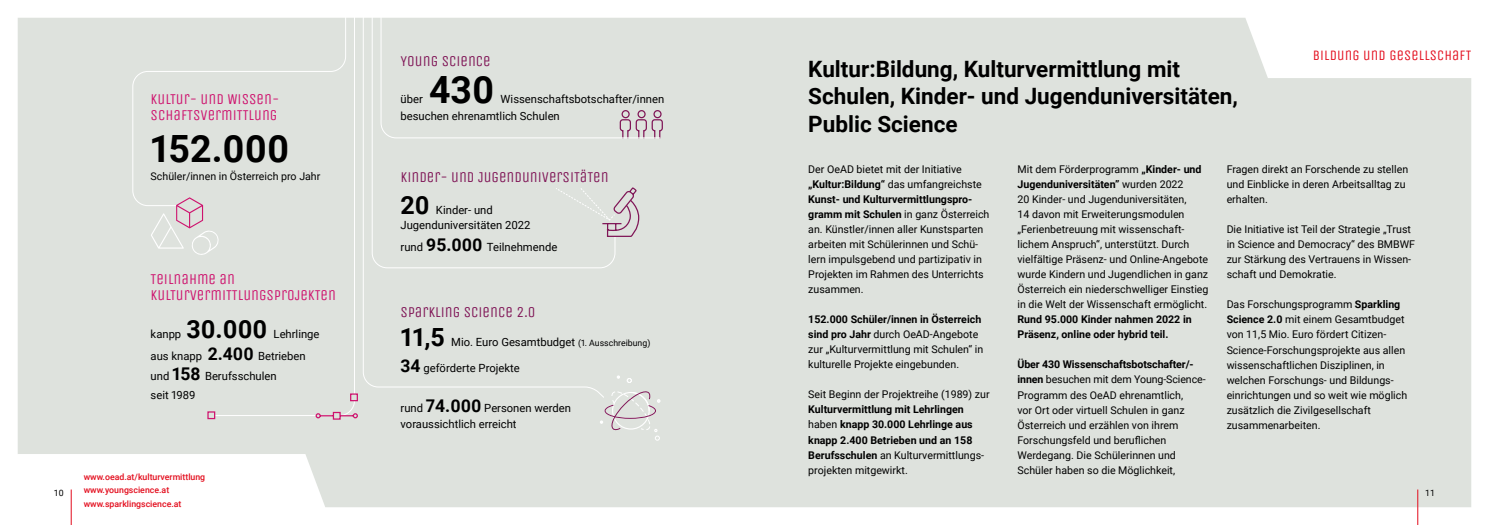
<style>
.page{position:relative;width:1489px;height:525px;background:#fff}
.page>*{position:absolute;margin:0;border:0;box-sizing:border-box;transform-origin:0 0}
.t1{font:700 37.5px "Roboto";color:#000}
.t2{font:700 25px "Roboto";color:#000}
.t3{font:700 22.5px/27.5px "Roboto";color:#000}
.t4{font:15px/16.2px "Unica One";color:#ce136e}
.t5{font:15px "Unica One";color:#801657}
.t6{font:14.38px "Unica One";letter-spacing:.01em;color:#e30c1c}
.t7{font:11.25px/16.2px "Roboto";color:#000}
.t8{font:10.62px/15px "Roboto";color:#000}
.t9{font:700 10.62px/15px "Roboto";color:#000}
.t10{font:500 8.75px/13.8px "Roboto";color:#e30c1c}
.t11{font:8.75px "Roboto";color:#000}
.s1{font-weight:700}
.s2{font-weight:400}
.s3{font-weight:700;font-size:17.5px}
.s4{font-size:8.75px}
</style>
<div class="page">
<div style="left:18px;top:18px;width:1452px;height:489px;background:#dee2dd"></div>
<svg style="left:661px;top:109px;width:2px;height:30px"></svg>
<div style="left:362px;top:18px;width:246px;height:383px;background:#dee2dd"></div>
<div style="left:380px;top:18px;width:281px;height:121px;background:#dee2dd"></div>
<div style="left:210px;top:18px;width:145px;height:398px;background:#dee2dd"></div>
<div style="left:132px;top:18px;width:214px;height:188px;background:#dee2dd"></div>
<div style="left:600px;top:381px;width:60px;height:60px;background:#dee2dd;border-radius:50%"></div>
<svg style="left:627px;top:378px;width:4px;height:4px"></svg>
<svg style="left:616px;top:375px;width:4px;height:3px"></svg>
<svg style="left:600px;top:389px;width:60px;height:51px"></svg>
<svg style="left:555px;top:186px;width:85px;height:51px;background:#d8d5d5"></svg>
<svg style="left:151px;top:197px;width:69px;height:59px;background:#dfdcdb"></svg>
<svg style="left:315px;top:392px;width:43px;height:28px"></svg>
<div style="left:207px;top:411px;width:8px;height:8px;background:#dee2dd;border:1px solid #ce136e"></div>
<hr style="left:71px;top:489px;width:1px;height:35px;background:#e30c1c">
<hr style="left:1417px;top:489px;width:1px;height:35px;background:#e30c1c">
<h3 class="t5" style="left:400px;top:52px;width:92px">YOUNG SCIENCE</h3>
<h1 class="t1" style="left:429px;top:64px;width:67px">430</h1>
<h3 class="t4" style="left:151px;top:91px;width:130px">KULTUR- UND WISSEN-<br>SCHAFTSVERMITTLUNG</h3>
<p class="t7" style="left:400px;top:91px;width:24px">über</p>
<p class="t7" style="left:400px;top:91px;width:265px;text-indent:100px">Wissenschaftsbotschafter/innen besuchen ehrenamtlich Schulen</p>
<h3 class="t3" style="left:808px;top:54px;width:431px">Kultur:Bildung, Kulturvermittlung mit<br>Schulen, Kinder- und Jugenduniversitäten,<br>Public Science</h3>
<h3 class="t6" style="left:1312px;top:47px;width:160px">BILDUNG UND GESELLSCHAFT</h3>
<h1 class="t1" style="left:151px;top:122px;width:140px">152.000</h1>
<p class="t8" style="left:151px;top:168px;width:171px">Schüler/innen in Österreich pro Jahr</p>
<p class="t8" style="left:808px;top:161px;width:183px">Der OeAD bietet mit der Initiative <span class="s1">„Kultur:Bildung“</span> das umfangreichste <span class="s1">Kunst- und Kulturvermittlungspro&shy;gramm mit Schulen</span> in ganz Österreich an. Künstler/innen aller Kunstsparten arbeiten mit Schülerinnen und Schü&shy;lern impulsgebend und partizipativ in Projekten im Rahmen des Unterrichts zusammen.</p>
<p class="t8" style="left:808px;top:311px;width:176px"><span class="s1">152.000 Schüler/innen in Österreich sind pro Jahr</span> durch OeAD-Angebote zur „Kulturvermittlung mit Schulen“ in kulturelle Projekte eingebunden.</p>
<p class="t8" style="left:808px;top:386px;width:183px">Seit Beginn der Projektreihe (1989) zur</p>
<p class="t9" style="left:808px;top:401px;width:177px">Kulturvermittlung mit Lehrlingen <span class="s2">haben</span> knapp 30.000 Lehrlinge aus knapp 2.400 Betrieben und an 158<br>Berufsschulen <span class="s2">an Kulturvermittlungs&shy;projekten mitgewirkt.</span></p>
<p class="t8" style="left:1017px;top:161px;width:192px">Mit dem Förderprogramm <span class="s1">„Kinder- und Jugenduniversitäten”</span> wurden 2022<br>20 Kinder- und Jugenduniversitäten,<br>14 davon mit Erweiterungsmodulen „Ferienbetreuung mit wissenschaft&shy;lichem Anspruch“, unterstützt. Durch vielfältige Präsenz- und Online-Angebote wurde Kindern und Jugendlichen in ganz Österreich ein niederschwelliger Einstieg in die Welt der Wissenschaft ermöglicht.</p>
<p class="t9" style="left:1017px;top:311px;width:176px">Rund 95.000 Kinder nahmen 2022 in<br>Präsenz, online oder hybrid teil.</p>
<p class="t8" style="left:1017px;top:356px;width:188px"><span class="s1">Über 430 Wissenschaftsbotschafter/- innen</span> besuchen mit dem Young-Science--- Programm des OeAD ehrenamtlich,<br>vor Ort oder virtuell Schulen in ganz Österreich und erzählen von ihrem Forschungsfeld und beruflichen Werdegang. Die Schülerinnen und Schüler haben so die Möglichkeit,</p>
<p class="t8" style="left:1226px;top:161px;width:183px">Fragen direkt an Forschende zu stellen und Einblicke in deren Arbeitsalltag zu erhalten.</p>
<p class="t8" style="left:1226px;top:221px;width:190px">Die Initiative ist Teil der Strategie „Trust in Science and Democracy“ des BMBWF zur Stärkung des Vertrauens in Wissen&shy;schaft und Demokratie.</p>
<p class="t8" style="left:1226px;top:296px;width:182px">Das Forschungsprogramm <span class="s1">Sparkling Science 2.0</span> mit einem Gesamtbudget von 11,5 Mio. Euro fördert Citizen-- Science-Forschungsprojekte aus allen wissenschaftlichen Disziplinen, in welchen Forschungs- und Bildungs&shy;einrichtungen und so weit wie möglich zusätzlich die Zivilgesellschaft zusammenarbeiten.</p>
<h3 class="t5" style="left:400px;top:168px;width:210px">KINDER- UND JUGENDUNIVERSITÄTEN</h3>
<h2 class="t2" style="left:400px;top:187px;width:31px">20</h2>
<p class="t7" style="left:400px;top:202px;width:131px;line-height:15px;text-align:center">Kinder- und<br>Jugenduniversitäten 2022</p>
<p class="t7" style="left:400px;top:239px;width:158px">rund <span class="s3">95.000</span> Teilnehmende</p>
<h3 class="t4" style="left:151px;top:271px;width:187px">TEILNAHME AN<br>KULTURVERMITTLUNGSPROJEKTEN</h3>
<h3 class="t5" style="left:400px;top:302px;width:136px">SPARKLING SCIENCE 2.0</h3>
<p class="t7" style="left:151px;top:325px;width:32px">kanpp</p>
<h2 class="t2" style="left:186px;top:311px;width:82px">30.000</h2>
<h2 class="t2" style="left:400px;top:319px;width:46px">11,5</h2>
<p class="t7" style="left:451px;top:333px;width:201px">Mio. Euro Gesamtbudget <span class="s4">(1. Ausschreibung)</span></p>
<p class="t7" style="left:400px;top:359px;width:121px"><span class="s3">34</span> geförderte Projekte</p>
<p class="t7" style="left:151px;top:322px;width:170px;line-height:22.2px;text-indent:123px">Lehrlinge aus knapp <span class="s3">2.400</span> Betrieben</p>
<p class="t7" style="left:151px;top:366px;width:128px;line-height:18.8px">und <span class="s3">158</span> Berufsschulen seit 1989</p>
<p class="t7" style="left:400px;top:398px;width:172px">rund <span class="s3">74.000</span> Personen werden voraussichtlich erreicht</p>
<p class="t10" style="left:84px;top:469px;width:123px">www.oead.at/kulturvermittlung www.youngscience.at www.sparklingscience.at</p>
<p class="t11" style="left:54px;top:486px;width:11px">10</p>
<p class="t11" style="left:1424px;top:486px;width:11px">11</p>
</div>
